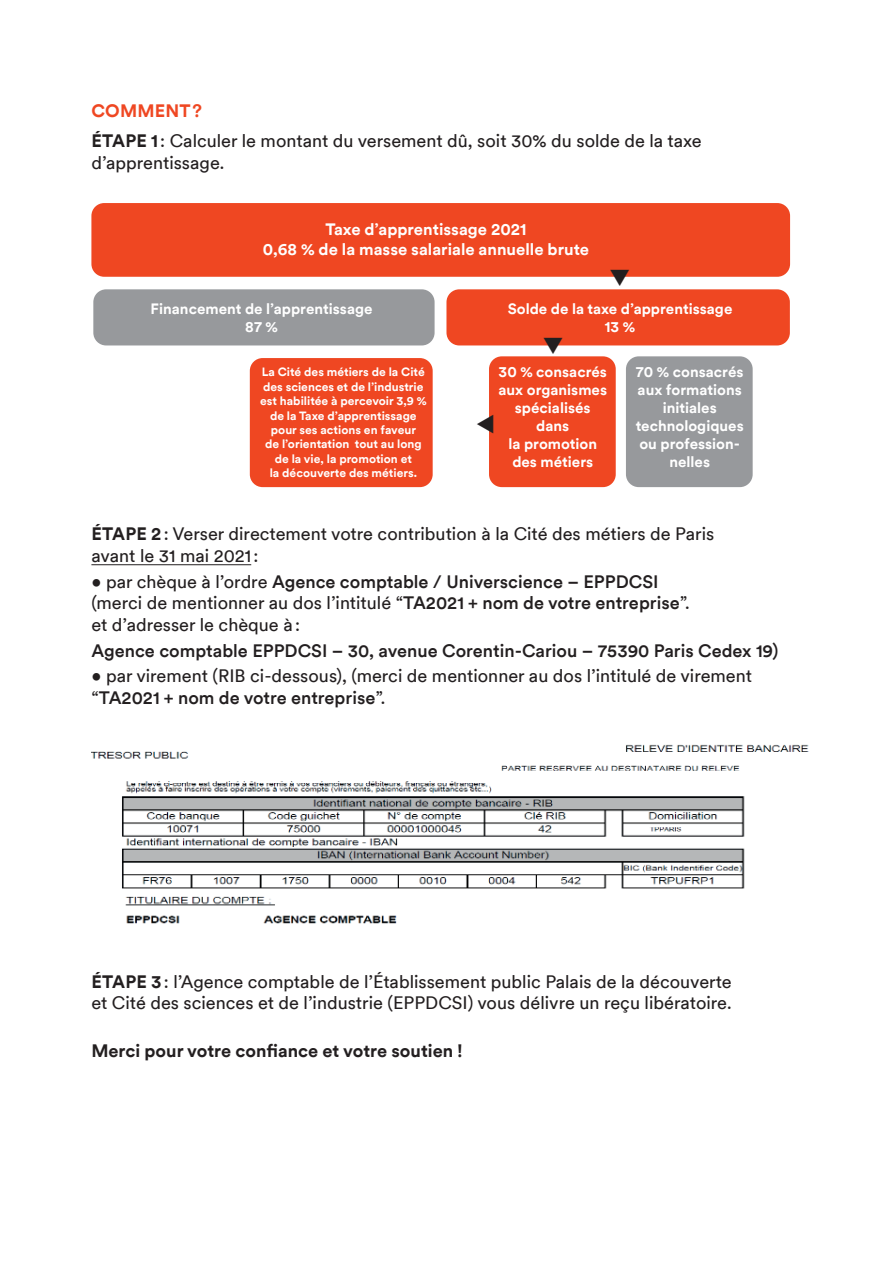
<style>
.page{position:relative;width:893px;height:1263px;background:#fff}
.page>*{position:absolute;margin:0;border:0;box-sizing:border-box;transform-origin:0 0}
.t1{font:18px/21.6px "CSI Circular TT";color:#231f20}
.t2{font:500 18px "CSI Circular TT";color:#231f20}
.t3{font:700 18px "CSI Circular TT";color:#231f20}
.t4{font:700 16.5px/19.8px "CSI Circular TT";color:#fff;text-align:center}
.t5{font:700 15px/18px "CSI Circular TT";color:#fff;text-align:center}
.t6{font:700 12px/14.4px "CSI Circular TT";color:#fff;text-align:center}
.s1{font-weight:700;color:#ef4722}
.s2{font-weight:700}
.s3{font-weight:500}
</style>
<div class="page">
<hr style="left:91px;top:564px;width:160px;height:1px;background:#231f20">
<img style="left:91px;top:744px;width:718px;height:180px">
<div style="left:91px;top:203px;width:699px;height:74px;background:#ef4722;border-radius:13px"></div>
<div style="left:250px;top:358px;width:183px;height:129px;background:#ef4722;border-radius:13px"></div>
<div style="left:489px;top:356px;width:127px;height:131px;background:#ef4722;border-radius:13px"></div>
<div style="left:626px;top:356px;width:127px;height:131px;background:#97999c;border-radius:13px"></div>
<div style="left:446px;top:289px;width:344px;height:56px;background:#ef4722;border-radius:13px"></div>
<div style="left:93px;top:289px;width:342px;height:56px;background:#97999c;border-radius:13px"></div>
<svg style="left:610px;top:276px;width:19px;height:1px"></svg>
<svg style="left:544px;top:345px;width:19px;height:1px"></svg>
<p class="t1" style="left:92px;top:95px;width:612px;line-height:30.2px"><span class="s1">COMMENT?<br></span><span class="s2">ÉTAPE 1</span>: Calculer le montant du versement dû, soit 30% du solde de la taxe</p>
<p class="t1" style="left:91px;top:151px;width:135px">d’apprentissage.</p>
<p class="t4" style="left:263px;top:219px;width:328px">Taxe d’apprentissage 2021<br>0,68 % de la masse salariale annuelle brute</p>
<p class="t5" style="left:151px;top:299px;width:223px">Financement de l’apprentissage<br>87 %</p>
<p class="t5" style="left:508px;top:299px;width:226px">Solde de la taxe d’apprentissage<br>13 %</p>
<p class="t6" style="left:260px;top:365px;width:168px">La Cité des métiers de la Cité des sciences et de l’industrie est habilitée à percevoir 3,9 % de la Taxe d’apprentissage pour ses actions en faveur<br>de l’orientation tout au long de la vie, la promotion et<br>la découverte des métiers.</p>
<p class="t5" style="left:498px;top:362px;width:110px">30 % consacrés aux organismes spécialisés dans<br>la promotion des métiers</p>
<p class="t5" style="left:636px;top:362px;width:110px">70 % consacrés aux formations initiales technologiques ou profession&shy;nelles</p>
<p class="t1" style="left:91px;top:522px;width:624px"><span class="s2">ÉTAPE 2</span>: Verser directement votre contribution à la Cité des métiers de Paris avant le 31 mai 2021:</p>
<p class="t1" style="left:91px;top:570px;width:600px">• par chèque à l’ordre <span class="s3">Agence comptable / Universcience – EPPDCSI </span>(merci de mentionner au dos l’intitulé “<span class="s3">TA2021 + nom de votre entreprise</span>”. et d’adresser le chèque à:</p>
<p class="t2" style="left:91px;top:638px;width:688px">Agence comptable EPPDCSI – 30, avenue Corentin-Cariou – 75390 Paris Cedex 19)</p>
<p class="t1" style="left:91px;top:664px;width:662px">• par virement (RIB ci-dessous), (merci de mentionner au dos l’intitulé de virement “<span class="s3">TA2021 + nom de votre entreprise</span>”.</p>
<p class="t1" style="left:91px;top:970px;width:642px"><span class="s2">ÉTAPE 3</span>: l’Agence comptable de l’Établissement public Palais de la découverte et Cité des sciences et de l’industrie (EPPDCSI) vous délivre un reçu libératoire.</p>
<p class="t3" style="left:91px;top:1038px;width:373px">Merci pour votre confiance et votre soutien !</p>
</div>
